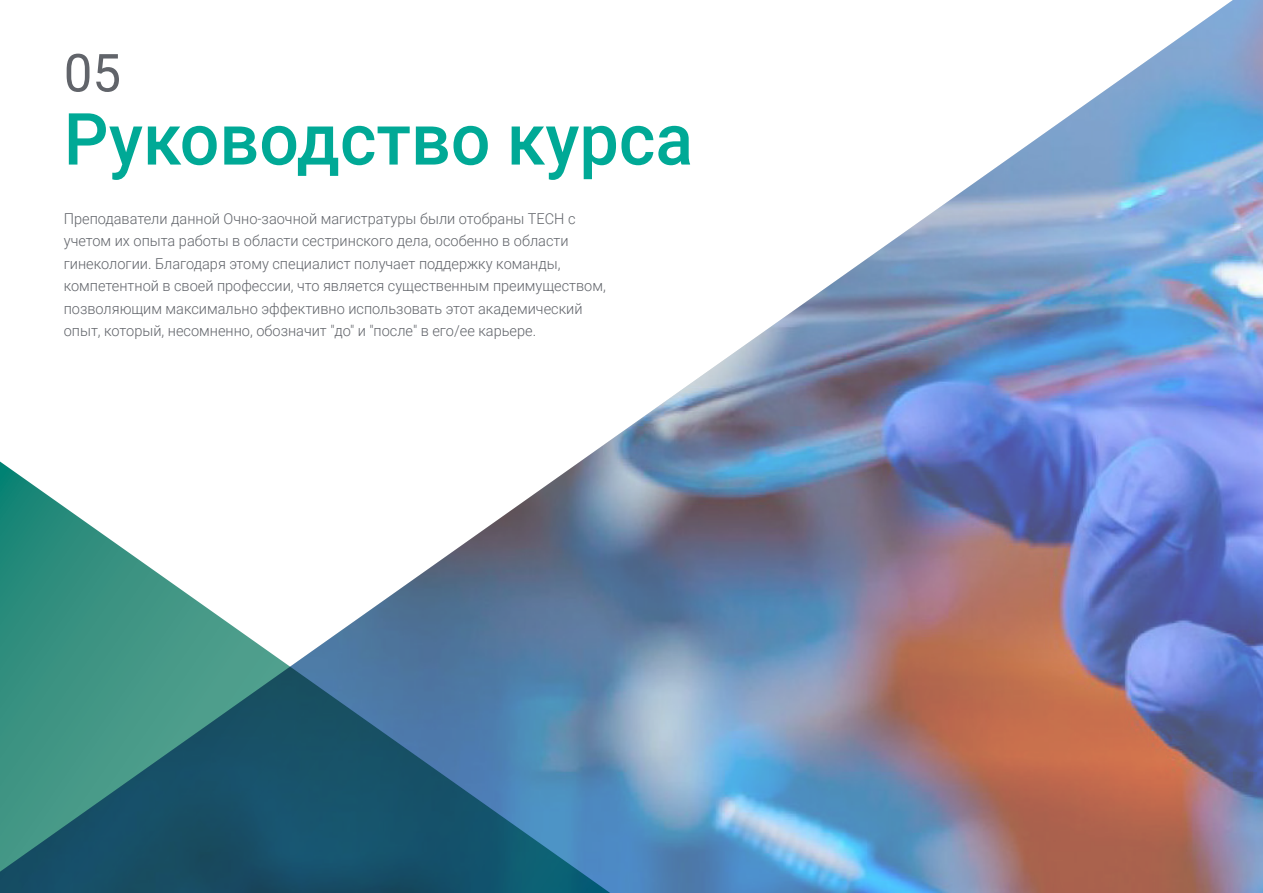
<style>
.page{position:relative;width:1263px;height:893px;background:#fff}
.page>*{position:absolute;margin:0;border:0;box-sizing:border-box;transform-origin:0 0}
.t1{font:500 72px "Roboto";color:#00a996}
.t2{font:52.5px "Roboto";color:#61646a}
.t3{font:300 15px/22.5px "Roboto";color:#61646a}
</style>
<div class="page">
<img style="left:602px;top:0;width:661px;height:893px">
<svg style="left:0;top:446px;width:640px;height:447px"></svg>
<h2 class="t2" style="left:64px;top:36px;width:59px">05</h2>
<h1 class="t1" style="left:64px;top:89px;width:631px">Руководство курса</h1>
<p class="t3" style="left:64px;top:207px;width:544px">Преподаватели данной Очно-заочной магистратуры были отобраны TECH с учетом их опыта работы в области сестринского дела, особенно в области гинекологии. Благодаря этому специалист получает поддержку команды, компетентной в своей профессии, что является существенным преимуществом, позволяющим максимально эффективно использовать этот академический опыт, который, несомненно, обозначит "до" и "после" в его/ее карьере.</p>
</div>
